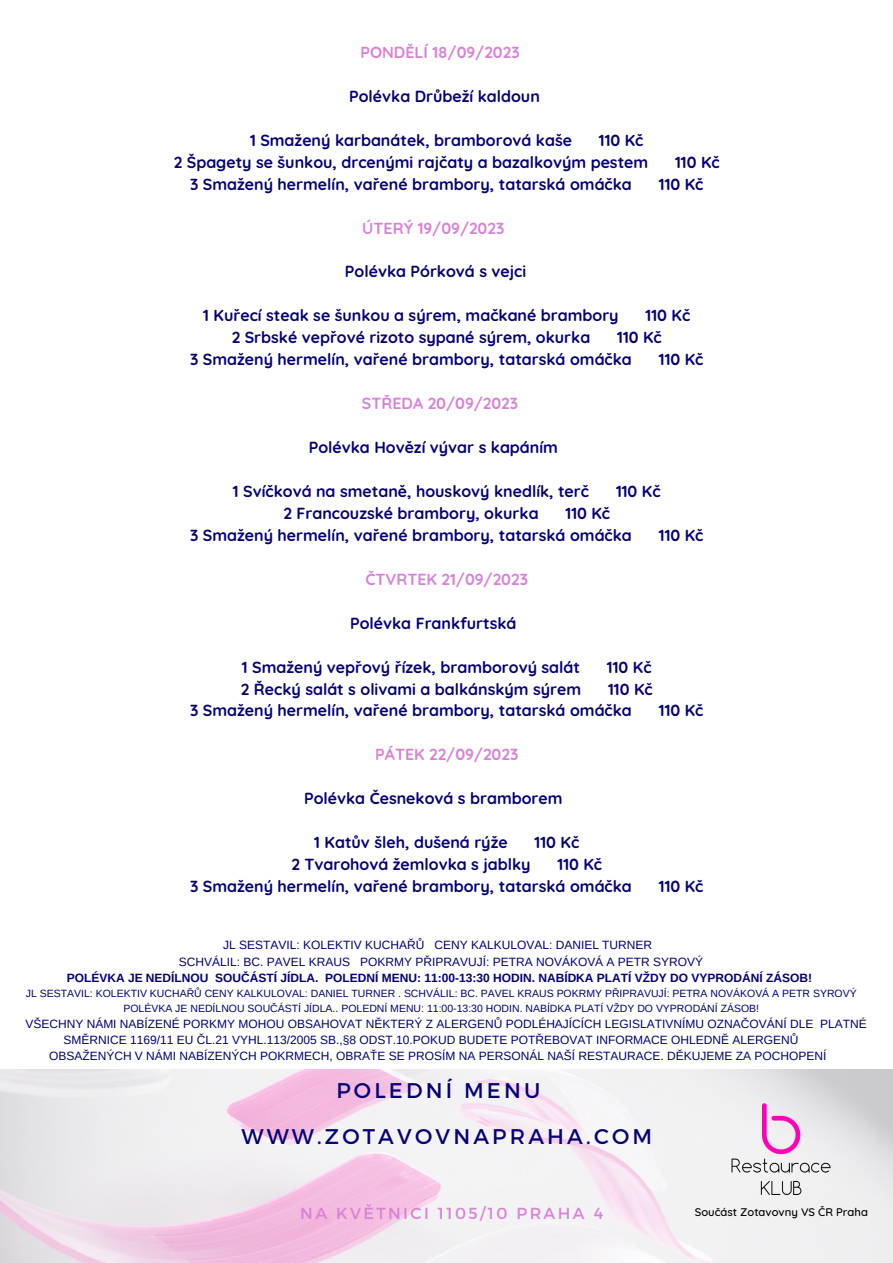
<style>
.page{position:relative;width:893px;height:1263px;background:#fff}
.page>*{position:absolute;margin:0;border:0;box-sizing:border-box;transform-origin:0 0}
.t1{font:21.3px "Montserrat";letter-spacing:.15em;color:#050276}
.t2{font:16.05px "Montserrat";letter-spacing:.15em;color:#d882d7}
.t3{font:700 15.98px "Quicksand";color:#050276}
.t4{font:700 15.98px "Quicksand";color:#d882d7}
.t5{font:12px/16.4px "Arimo";color:#050276}
.t6{font:700 12px "Arimo";color:#050276}
.t7{font:500 11.25px "Quicksand";color:#000}
.t8{font:10.5px "Arimo";color:#050276}
</style>
<div class="page">
<img style="left:0;top:1070px;width:893px;height:193px">
<img style="left:732px;top:1103px;width:99px;height:91px">
<p class="t4" style="left:360px;top:42px;width:161px">PONDĚLÍ 18/09/2023</p>
<p class="t3" style="left:349px;top:86px;width:192px">Polévka Drůbeží kaldoun</p>
<p class="t3" style="left:250px;top:130px;width:323px">1 Smažený karbanátek, bramborová kaše</p>
<p class="t3" style="left:599px;top:130px;width:46px">110 Kč</p>
<p class="t3" style="left:174px;top:152px;width:476px">2 Špagety se šunkou, drcenými rajčaty a bazalkovým pestem</p>
<p class="t3" style="left:675px;top:152px;width:46px">110 Kč</p>
<p class="t3" style="left:190px;top:174px;width:443px">3 Smažený hermelín, vařené brambory, tatarská omáčka</p>
<p class="t3" style="left:659px;top:174px;width:46px">110 Kč</p>
<p class="t4" style="left:362px;top:218px;width:144px">ÚTERÝ 19/09/2023</p>
<p class="t3" style="left:345px;top:261px;width:183px">Polévka Pórková s vejci</p>
<p class="t3" style="left:203px;top:305px;width:417px">1 Kuřecí steak se šunkou a sýrem, mačkané brambory</p>
<p class="t3" style="left:645px;top:305px;width:46px">110 Kč</p>
<p class="t3" style="left:232px;top:327px;width:360px">2 Srbské vepřové rizoto sypané sýrem, okurka</p>
<p class="t3" style="left:617px;top:327px;width:46px">110 Kč</p>
<p class="t3" style="left:190px;top:349px;width:443px">3 Smažený hermelín, vařené brambory, tatarská omáčka</p>
<p class="t3" style="left:659px;top:349px;width:46px">110 Kč</p>
<p class="t4" style="left:362px;top:393px;width:158px">STŘEDA 20/09/2023</p>
<p class="t3" style="left:309px;top:437px;width:251px">Polévka Hovězí vývar s kapáním</p>
<p class="t3" style="left:233px;top:481px;width:358px">1 Svíčková na smetaně, houskový knedlík, terč</p>
<p class="t3" style="left:616px;top:481px;width:46px">110 Kč</p>
<p class="t3" style="left:283px;top:503px;width:257px">2 Francouzské brambory, okurka</p>
<p class="t3" style="left:565px;top:503px;width:46px">110 Kč</p>
<p class="t3" style="left:190px;top:525px;width:443px">3 Smažený hermelín, vařené brambory, tatarská omáčka</p>
<p class="t3" style="left:659px;top:525px;width:46px">110 Kč</p>
<p class="t4" style="left:365px;top:569px;width:164px">ČTVRTEK 21/09/2023</p>
<p class="t3" style="left:350px;top:613px;width:168px">Polévka Frankfurtská</p>
<p class="t3" style="left:242px;top:656px;width:340px">1 Smažený vepřový řízek, bramborový salát</p>
<p class="t3" style="left:607px;top:656px;width:46px">110 Kč</p>
<p class="t3" style="left:241px;top:678px;width:342px">2 Řecký salát s olivami a balkánským sýrem</p>
<p class="t3" style="left:608px;top:678px;width:46px">110 Kč</p>
<p class="t3" style="left:190px;top:700px;width:443px">3 Smažený hermelín, vařené brambory, tatarská omáčka</p>
<p class="t3" style="left:659px;top:700px;width:46px">110 Kč</p>
<p class="t4" style="left:375px;top:744px;width:145px">PÁTEK 22/09/2023</p>
<p class="t3" style="left:304px;top:788px;width:260px">Polévka Česneková s bramborem</p>
<p class="t3" style="left:314px;top:832px;width:195px">1 Katův šleh, dušená rýže</p>
<p class="t3" style="left:534px;top:832px;width:46px">110 Kč</p>
<p class="t3" style="left:291px;top:854px;width:241px">2 Tvarohová žemlovka s jablky</p>
<p class="t3" style="left:557px;top:854px;width:46px">110 Kč</p>
<p class="t3" style="left:190px;top:876px;width:443px">3 Smažený hermelín, vařené brambory, tatarská omáčka</p>
<p class="t3" style="left:659px;top:876px;width:46px">110 Kč</p>
<p class="t5" style="left:223px;top:937px;width:430px">JL SESTAVIL: KOLEKTIV KUCHAŘŮ CENY KALKULOVAL: DANIEL TURNER</p>
<p class="t5" style="left:179px;top:953px;width:526px">SCHVÁLIL: BC. PAVEL KRAUS POKRMY PŘIPRAVUJÍ: PETRA NOVÁKOVÁ A PETR SYROVÝ</p>
<p class="t6" style="left:67px;top:971px;width:747px">POLÉVKA JE NEDÍLNOU SOUČÁSTÍ JÍDLA. POLEDNÍ MENU: 11:00-13:30 HODIN. NABÍDKA PLATÍ VŽDY DO VYPRODÁNÍ ZÁSOB!</p>
<p class="t8" style="left:26px;top:988px;width:832px">JL SESTAVIL: KOLEKTIV KUCHAŘŮ CENY KALKULOVAL: DANIEL TURNER . SCHVÁLIL: BC. PAVEL KRAUS POKRMY PŘIPRAVUJÍ: PETRA NOVÁKOVÁ A PETR SYROVÝ</p>
<p class="t8" style="left:123px;top:1002px;width:637px">POLÉVKA JE NEDÍLNOU SOUČÁSTÍ JÍDLA.. POLEDNÍ MENU: 11:00-13:30 HODIN. NABÍDKA PLATÍ VŽDY DO VYPRODÁNÍ ZÁSOB!</p>
<p class="t5" style="left:64px;top:1015px;width:804px;text-indent:-38px">VŠECHNY NÁMI NABÍZENÉ PORKMY MOHOU OBSAHOVAT NĚKTERÝ Z ALERGENŮ PODLÉHAJÍCÍCH LEGISLATIVNÍMU OZNAČOVÁNÍ DLE PLATNÉ<br>SMĚRNICE 1169/11 EU ČL.21 VYHL.113/2005 SB.,§8 ODST.10.POKUD BUDETE POTŘEBOVAT INFORMACE OHLEDNĚ ALERGENŮ</p>
<p class="t5" style="left:49px;top:1048px;width:779px">OBSAŽENÝCH V NÁMI NABÍZENÝCH POKRMECH, OBRAŤE SE PROSÍM NA PERSONÁL NAŠÍ RESTAURACE. DĚKUJEME ZA POCHOPENÍ</p>
<p class="t1" style="left:336px;top:1077px;width:205px">POLEDNÍ MENU</p>
<p class="t1" style="left:241px;top:1123px;width:412px">WWW.ZOTAVOVNAPRAHA.COM</p>
<p class="t2" style="left:300px;top:1203px;width:304px">NA KVĚTNICI 1105/10 PRAHA 4</p>
<p class="t7" style="left:695px;top:1205px;width:174px">Součást Zotavovny VS ČR Praha</p>
</div>
